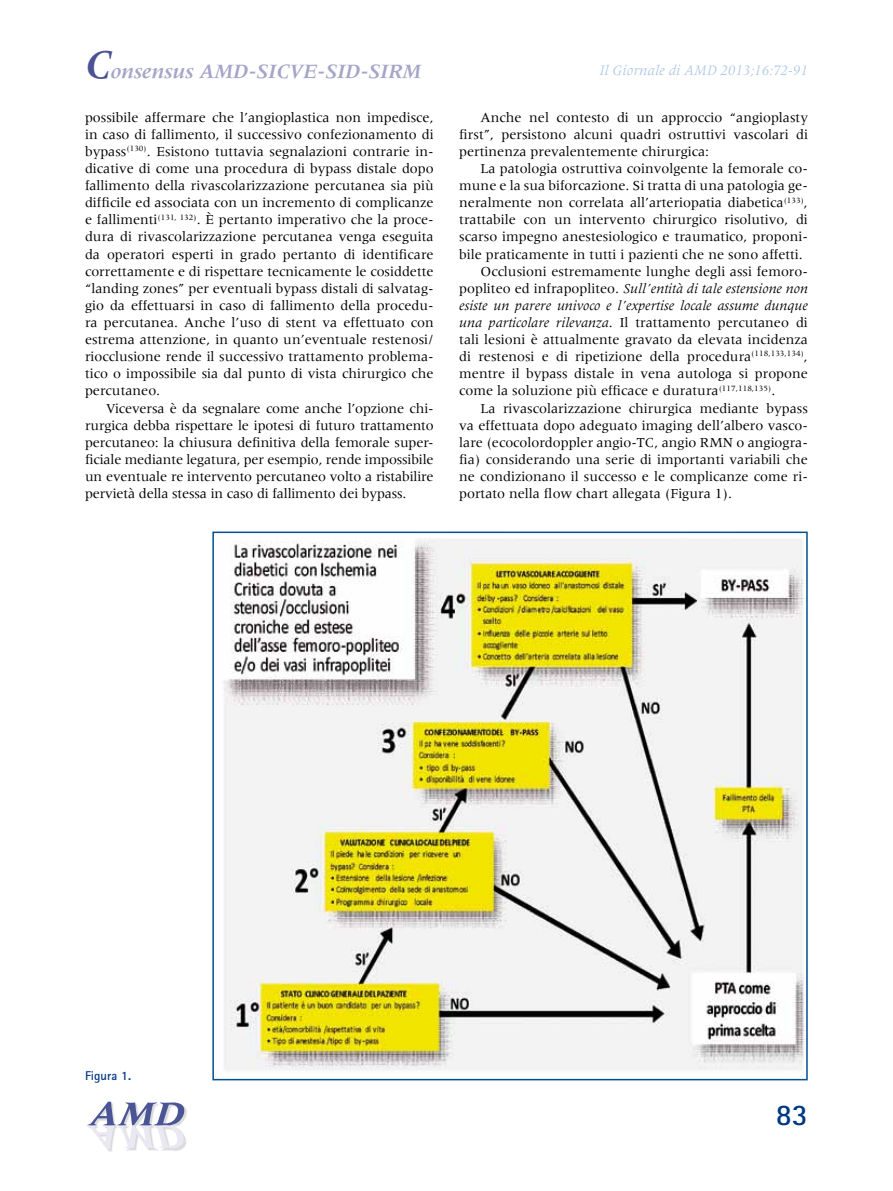
<style>
.page{position:relative;width:893px;height:1191px;background:#fff}
.page>*{position:absolute;margin:0;border:0;box-sizing:border-box;transform-origin:0 0}
.t1{font:700 30px "Rotis Sans Serif";color:#003882}
.t2{font:italic 700 21px "Meridien";color:#a6a4c8}
.t3{font:italic 15px "Meridien";color:#b0c9e6}
.t4{font:14.25px/17.1px "Meridien";color:#000;text-align:justify}
.t5{font:italic 14.25px "Meridien";color:#000}
.t6{font:700 12.75px "Rotis Sans Serif";color:#003882}
.s1{font-size:42px;color:#4b5394}
.s2{font-style:normal}
.s3{font-style:italic}
</style>
<div class="page">
<img style="left:175px;top:1148px;width:8px;height:3px">
<img style="left:106px;top:1148px;width:69px;height:3px">
<img style="left:87px;top:1101px;width:100px;height:45px">
<img style="left:87px;top:1125px;width:98px;height:23px">
<svg style="left:87px;top:1125px;width:84px;height:1px"></svg>
<img style="left:223px;top:539px;width:582px;height:531px">
<div style="left:212px;top:531px;width:596px;height:549px;border:2px solid #005091"></div>
<h2 class="t2" style="left:85px;top:60px;width:338px"><span class="s1">C</span>onsensus AMD-SICVE-SID-SIRM</h2>
<p class="t4" style="left:85px;top:109px;width:350px">possibile affermare che l’angioplastica non impedisce, in caso di fallimento, il successivo confezionamento di bypass<sup>(130)</sup>. Esistono tuttavia segnalazioni contrarie in&shy;dicative di come una procedura di bypass distale dopo fallimento della rivascolarizzazione percutanea sia più difficile ed associata con un incremento di complicanze e fallimenti<sup>(131,</sup> <sup>132)</sup>. È pertanto imperativo che la proce&shy;dura di rivascolarizzazione percutanea venga eseguita da operatori esperti in grado pertanto di identificare correttamente e di rispettare tecnicamente le cosiddette “landing zones” per eventuali bypass distali di salvatag&shy;gio da effettuarsi in caso di fallimento della procedu&shy;ra percutanea. Anche l’uso di stent va effettuato con estrema attenzione, in quanto un’eventuale restenosi/ riocclusione rende il successivo trattamento problema&shy;tico o impossibile sia dal punto di vista chirurgico che percutaneo.</p>
<p class="t4" style="left:85px;top:399px;width:350px;text-indent:21px">Viceversa è da segnalare come anche l’opzione chi&shy;rurgica debba rispettare le ipotesi di futuro trattamento percutaneo: la chiusura definitiva della femorale super&shy;ficiale mediante legatura, per esempio, rende impossibile un eventuale re intervento percutaneo volto a ristabilire pervietà della stessa in caso di fallimento dei bypass.</p>
<p class="t3" style="left:600px;top:63px;width:210px">Il Giornale di AMD 2013;16:72-91</p>
<p class="t4" style="left:459px;top:109px;width:350px;text-indent:21px">Anche nel contesto di un approccio “angioplasty first”, persistono alcuni quadri ostruttivi vascolari di pertinenza prevalentemente chirurgica:</p>
<p class="t4" style="left:480px;top:160px;width:329px">La patologia ostruttiva coinvolgente la femorale co-</p>
<p class="t4" style="left:459px;top:177px;width:350px">mune e la sua biforcazione. Si tratta di una patologia ge-</p>
<p class="t4" style="left:459px;top:194px;width:350px">neralmente non correlata all’arteriopatia diabetica<sup>(133)</sup>,</p>
<p class="t4" style="left:459px;top:211px;width:350px">trattabile con un intervento chirurgico risolutivo, di</p>
<p class="t4" style="left:459px;top:228px;width:350px">scarso impegno anestesiologico e traumatico, proponi-</p>
<p class="t4" style="left:459px;top:245px;width:345px">bile praticamente in tutti i pazienti che ne sono affetti.</p>
<p class="t4" style="left:480px;top:262px;width:329px">Occlusioni estremamente lunghe degli assi femoro-</p>
<p class="t5" style="left:459px;top:281px;width:350px"><span class="s2">popliteo ed infrapopliteo.</span> Sull’entità di tale estensione non</p>
<p class="t5" style="left:459px;top:298px;width:350px">esiste un parere univoco e l’expertise locale assume dunque</p>
<p class="t4" style="left:459px;top:314px;width:350px"><span class="s3">una particolare rilevanza</span>. Il trattamento percutaneo di</p>
<p class="t4" style="left:459px;top:331px;width:350px">tali lesioni è attualmente gravato da elevata incidenza</p>
<p class="t4" style="left:459px;top:348px;width:350px">di restenosi e di ripetizione della procedura<sup>(118,133,134)</sup>,</p>
<p class="t4" style="left:459px;top:365px;width:350px">mentre il bypass distale in vena autologa si propone</p>
<p class="t4" style="left:459px;top:382px;width:318px">come la soluzione più efficace e duratura<sup>(117,118,135)</sup>.</p>
<p class="t4" style="left:480px;top:399px;width:329px">La rivascolarizzazione chirurgica mediante bypass</p>
<p class="t4" style="left:459px;top:416px;width:350px">va effettuata dopo adeguato imaging dell’albero vasco-</p>
<p class="t4" style="left:459px;top:433px;width:350px">lare (ecocolordoppler angio-TC, angio RMN o angiogra-</p>
<p class="t4" style="left:459px;top:451px;width:350px">fia) considerando una serie di importanti variabili che</p>
<p class="t4" style="left:459px;top:468px;width:350px">ne condizionano il successo e le complicanze come ri-</p>
<p class="t4" style="left:459px;top:485px;width:274px">portato nella flow chart allegata (Figura 1).</p>
<p class="t6" style="left:85px;top:1068px;width:48px">Figura 1.</p>
<h1 class="t1" style="left:776px;top:1096px;width:34px">83</h1>
</div>
